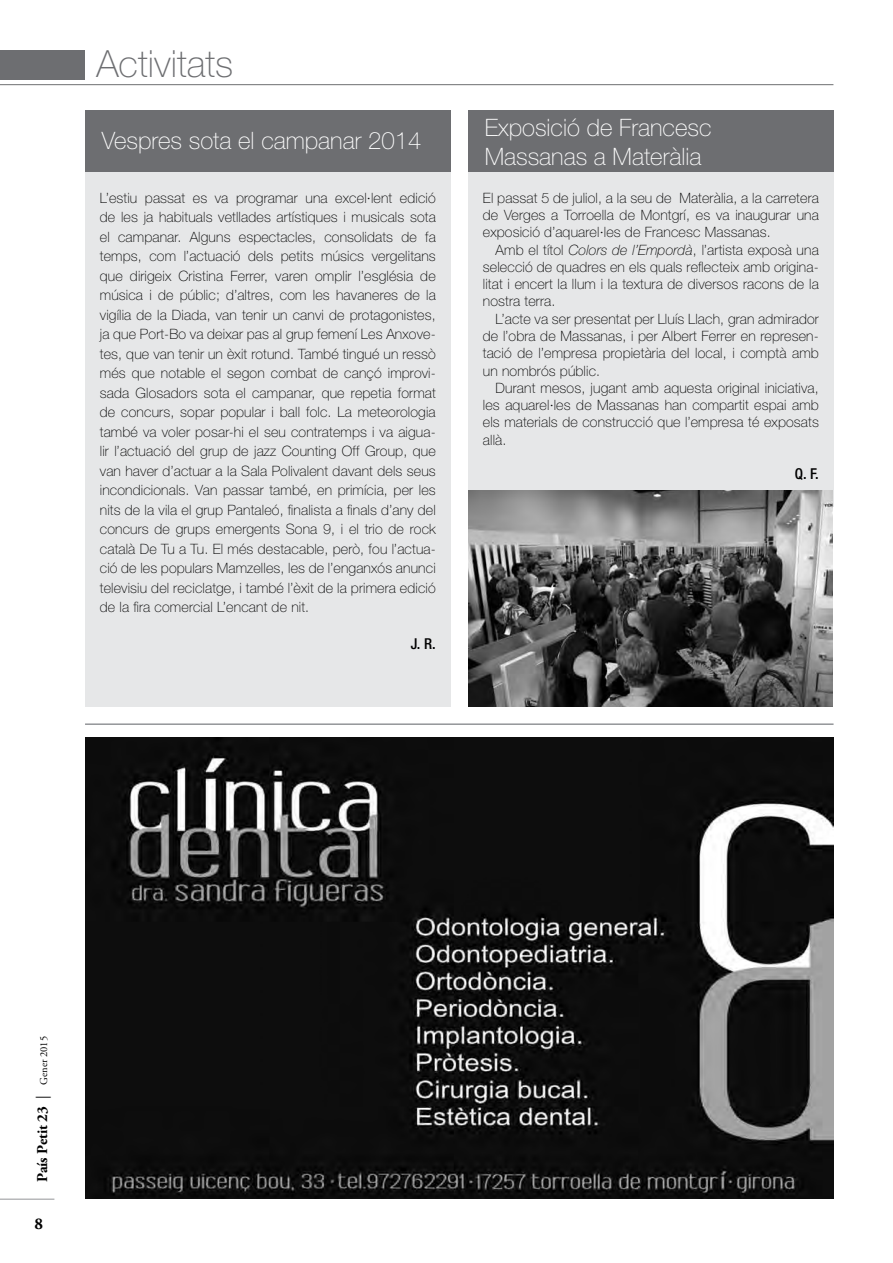
<style>
.page{position:relative;width:893px;height:1263px;background:#fff}
.page>*{position:absolute;margin:0;border:0;box-sizing:border-box;transform-origin:0 0}
.t1{font:100 37.5px "Helvetica Neue LT Std";color:#6d6e71}
.t2{font:100 24px/28.5px "Helvetica Neue LT Std";color:#fff}
.t3{font:700 16.5px "Adobe Garamond Pro";color:#000}
.t4{font:700 15px "Adobe Garamond Pro";color:#000}
.t5{font:500 condensed 15px "Helvetica Neue LT Std";color:#000}
.t6{font:100 14.25px/19.5px "Helvetica Neue LT Std";letter-spacing:.01em;color:#000;text-align:justify}
.s1{font-style:italic}
.s2{font-weight:400}
.s3{font-weight:400;font-size:10.5px}
</style>
<div class="page">
<div style="left:0;top:50px;width:85px;height:30px;background:#6d6e71"></div>
<hr style="left:0;top:84px;width:833px;height:1px;background:#6d6e71">
<hr style="left:0;top:1199px;width:54px;height:1px;background:#939598">
<hr style="left:85px;top:723px;width:748px;height:2px;background:#939598">
<img style="left:85px;top:738px;width:748px;height:461px">
<div style="left:85px;top:172px;width:365px;height:535px;background:#e6e7e8"></div>
<div style="left:85px;top:111px;width:365px;height:61px;background:#6d6e71"></div>
<div style="left:468px;top:172px;width:365px;height:334px;background:#e6e7e8"></div>
<div style="left:468px;top:111px;width:365px;height:61px;background:#6d6e71"></div>
<img style="left:468px;top:491px;width:365px;height:216px">
<h1 class="t1" style="left:96px;top:42px;width:138px">Activitats</h1>
<h2 class="t2" style="left:102px;top:126px;width:321px">Vespres sota el campanar 2014</h2>
<p class="t6" style="left:100px;top:188px;width:337px">L’estiu passat es va programar una excel·lent edició de les ja habituals vetllades artístiques i musicals sota el campanar. Alguns espectacles, consolidats de fa temps, com l’actuació dels petits músics vergelitans que dirigeix Cristina Ferrer, varen omplir l’església de música i de públic; d’altres, com les havaneres de la vigília de la Diada, van tenir un canvi de protagonistes, ja que Port-Bo va deixar pas al grup femení Les Anxove&shy;tes, que van tenir un èxit rotund. També tingué un ressò més que notable el segon combat de cançó improvi&shy;sada Glosadors sota el campanar, que repetia format de concurs, sopar popular i ball folc. La meteorologia també va voler posar-hi el seu contratemps i va aigua&shy;lir l’actuació del grup de jazz Counting Off Group, que van haver d’actuar a la Sala Polivalent davant dels seus incondicionals. Van passar també, en primícia, per les nits de la vila el grup Pantaleó, finalista a finals d’any del concurs de grups emergents Sona 9, i el trio de rock català De Tu a Tu. El més destacable, però, fou l’actua&shy;ció de les populars Mamzelles, les de l’enganxós anunci televisiu del reciclatge, i també l’èxit de la primera edició de la fira comercial L’encant de nit.</p>
<p class="t5" style="left:411px;top:634px;width:26px">J. R.</p>
<h2 class="t2" style="left:485px;top:113px;width:228px">Exposició de Francesc<br>Massanas a Materàlia</h2>
<p class="t6" style="left:483px;top:189px;width:337px;line-height:17.2px">El passat 5 de juliol, a la seu de Materàlia, a la carretera de Verges a Torroella de Montgrí, es va inaugurar una exposició d’aquarel·les de Francesc Massanas.</p>
<p class="t6" style="left:483px;top:241px;width:337px;line-height:17.2px;text-indent:13px">Amb el títol <span class="s1">Colors de l’Empordà</span>, l’artista exposà una selecció de quadres en els quals reflecteix amb origina&shy;litat i encert la llum i la textura de diversos racons de la nostra terra.</p>
<p class="t6" style="left:483px;top:310px;width:337px;line-height:17.2px;text-indent:13px">L’acte va ser presentat per Lluís Llach, gran admirador de l’obra de Massanas, i per Albert Ferrer en represen&shy;tació de l’empresa propietària del local, i comptà amb un nombrós públic.</p>
<p class="t6" style="left:483px;top:379px;width:337px;line-height:17.2px;text-indent:13px">Durant mesos, jugant amb aquesta original iniciativa, les aquarel·les de Massanas han compartit espai amb els materials de construcció que l’empresa té exposats allà.</p>
<p class="t5" style="left:795px;top:465px;width:25px">Q. F.</p>
<p class="t4" style="left:34px;top:1182px;width:147px;rotate:-90deg">País Petit 23 <span class="s2">|</span> <span class="s3">Gener 2015</span></p>
<p class="t3" style="left:35px;top:1214px;width:10px">8</p>
</div>
